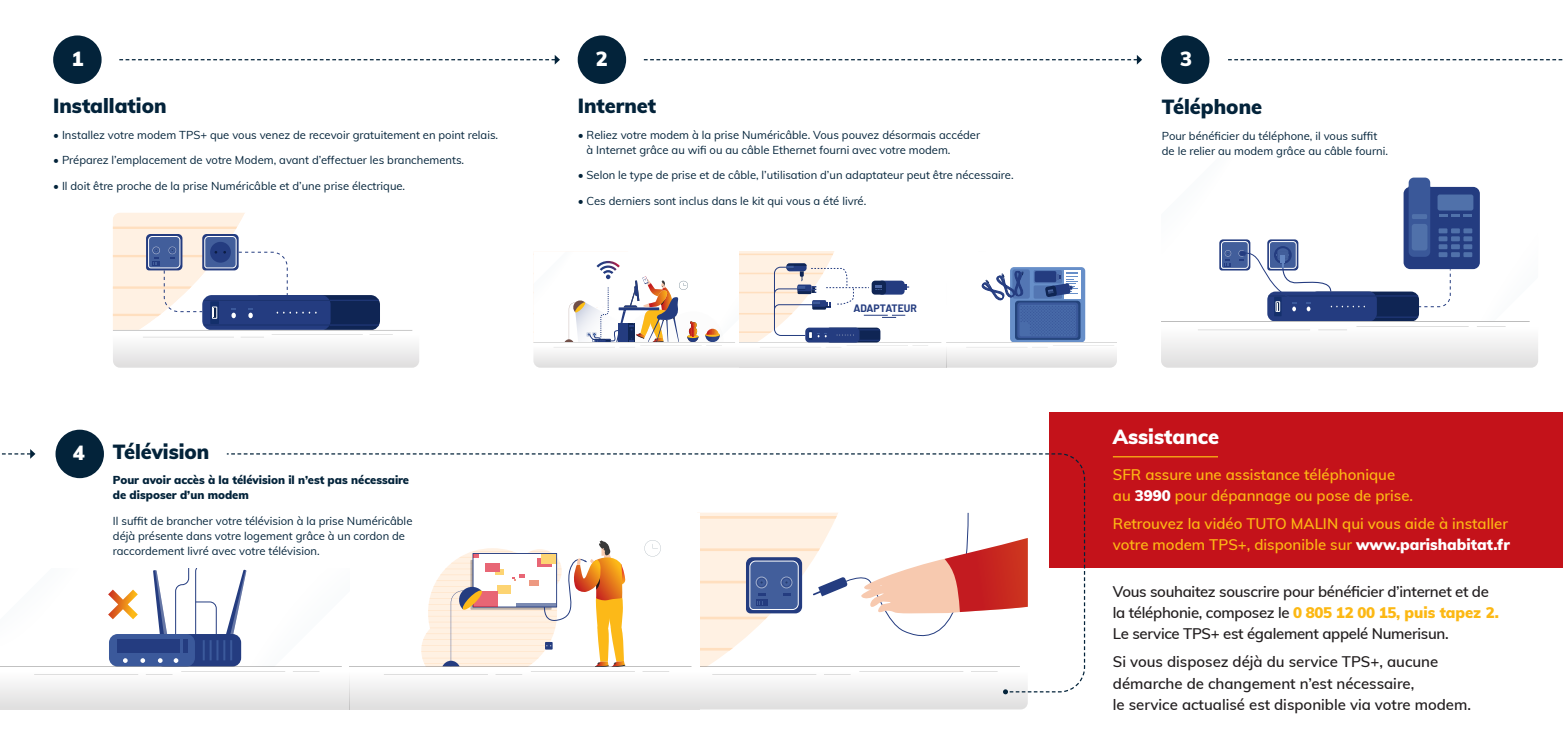
<style>
.page{position:relative;width:1563px;height:745px;background:#fff}
.page>*{position:absolute;margin:0;border:0;box-sizing:border-box;transform-origin:0 0}
.TEXTE_COURANT{font:900 20px "Muli";color:#03233a}
.TITRE{font:900 20px "Muli";color:#fff}
.CHAPEAU{font:600 15px/21.2px "Muli";letter-spacing:-.01em;color:#231f20}
.CHAPEAU-2{font:600 15px/21.2px "Muli";color:#fcb814}
.TEXTE_COURANT-2{font:11.25px/15px "Muli";color:#03233a}
.TEXTE_COURANT-3{font:900 11.25px/15px "Muli";color:#03233a}
.t1{font:700 10.5px "Barlow";color:#243c80}
.s1{font-weight:900;color:#fff}
.s2{font-weight:900;color:#fcb814}
</style>
<div class="page">
<div style="left:1049px;top:412px;width:514px;height:155px;background:#c4121a"></div>
<div style="left:697px;top:666px;width:331px;height:43px;background:#e6e5e5"></div>
<div style="left:0;top:666px;width:350px;height:43px;background:#e0dfdf"></div>
<div style="left:350px;top:666px;width:349px;height:43px;background:#e0dfdf"></div>
<svg style="left:0;top:568px;width:691px;height:139px"></svg>
<div style="left:113px;top:330px;width:306px;height:37px;background:linear-gradient(to right,#eeedee,#eee)"></div>
<svg style="left:113px;top:213px;width:299px;height:125px"></svg>
<div style="left:1161px;top:321px;width:377px;height:46px;background:#ecebeb"></div>
<svg style="left:1161px;top:177px;width:377px;height:158px"></svg>
<svg style="left:533px;top:251px;width:584px;height:116px"></svg>
<div style="left:53px;top:35px;width:49px;height:49px;background:#03233a;border-radius:50%"></div>
<div style="left:578px;top:35px;width:48px;height:49px;background:#03233a;border-radius:50%"></div>
<div style="left:1161px;top:35px;width:48px;height:49px;background:#03233a;border-radius:50%"></div>
<div style="left:56px;top:429px;width:48px;height:49px;background:#03233a;border-radius:50%"></div>
<svg style="left:119px;top:55px;width:441px;height:10px"></svg>
<svg style="left:2px;top:449px;width:33px;height:9px"></svg>
<svg style="left:226px;top:453px;width:860px;height:239px"></svg>
<svg style="left:1003px;top:689px;width:52px;height:5px"></svg>
<svg style="left:644px;top:55px;width:498px;height:10px"></svg>
<svg style="left:1228px;top:59px;width:335px;height:1px"></svg>
<hr style="left:1113px;top:456px;width:105px;height:1px;background:#fcb814">
<p class="TITRE" style="left:71px;top:44px;width:14px">1</p>
<p class="TITRE" style="left:596px;top:44px;width:14px">2</p>
<p class="TITRE" style="left:1180px;top:44px;width:13px">3</p>
<p class="TEXTE_COURANT" style="left:53px;top:91px;width:115px">Installation</p>
<p class="TEXTE_COURANT-2" style="left:53px;top:126px;width:446px">• Installez votre modem TPS+ que vous venez de recevoir gratuitement en point relais.</p>
<p class="TEXTE_COURANT-2" style="left:53px;top:152px;width:412px">• Préparez l’emplacement de votre Modem, avant d’effectuer les branchements.</p>
<p class="TEXTE_COURANT-2" style="left:53px;top:178px;width:353px">• Il doit être proche de la prise Numéricâble et d’une prise électrique.</p>
<p class="TITRE" style="left:73px;top:438px;width:14px">4</p>
<p class="TEXTE_COURANT" style="left:113px;top:436px;width:98px">Télévision</p>
<p class="TEXTE_COURANT-3" style="left:113px;top:472px;width:298px">Pour avoir accès à la télévision il n’est pas nécessaire de disposer d’un modem</p>
<p class="TEXTE_COURANT-2" style="left:113px;top:512px;width:301px">Il suffit de brancher votre télévision à la prise Numéricâble déjà présente dans votre logement grâce à un cordon de raccordement livré avec votre télévision.</p>
<p class="TEXTE_COURANT" style="left:578px;top:91px;width:80px">Internet</p>
<p class="TEXTE_COURANT-2" style="left:586px;top:126px;width:395px;text-indent:-9px">• Reliez votre modem à la prise Numéricâble. Vous pouvez désormais accéder à Internet grâce au wifi ou au câble Ethernet fourni avec votre modem.</p>
<p class="TEXTE_COURANT-2" style="left:578px;top:167px;width:437px">• Selon le type de prise et de câble, l’utilisation d’un adaptateur peut être nécessaire.</p>
<p class="TEXTE_COURANT-2" style="left:578px;top:193px;width:290px">• Ces derniers sont inclus dans le kit qui vous a été livré.</p>
<p class="t1" style="left:853px;top:300px;width:65px">ADAPTATEUR</p>
<p class="TEXTE_COURANT" style="left:1162px;top:92px;width:102px">Téléphone</p>
<p class="TEXTE_COURANT-2" style="left:1162px;top:128px;width:227px">Pour bénéficier du téléphone, il vous suffit de le relier au modem grâce au câble fourni.</p>
<p class="TITRE" style="left:1113px;top:422px;width:108px">Assistance</p>
<p class="CHAPEAU-2" style="left:1113px;top:462px;width:302px">SFR assure une assistance téléphonique au <span class="s1">3990</span> pour dépannage ou pose de prise.</p>
<p class="CHAPEAU-2" style="left:1113px;top:512px;width:398px">Retrouvez la vidéo TUTO MALIN qui vous aide à installer votre modem TPS+, disponible sur <span class="s1">www.parishabitat.fr</span></p>
<p class="CHAPEAU" style="left:1113px;top:579px;width:387px">Vous souhaitez souscrire pour bénéficier d’internet et de la téléphonie, composez le <span class="s2">0 805 12 00 15, puis tapez 2.<br></span>Le service TPS+ est également appelé Numerisun.</p>
<p class="CHAPEAU" style="left:1113px;top:650px;width:360px">Si vous disposez déjà du service TPS+, aucune démarche de changement n’est nécessaire,<br>le service actualisé est disponible via votre modem.</p>
</div>
